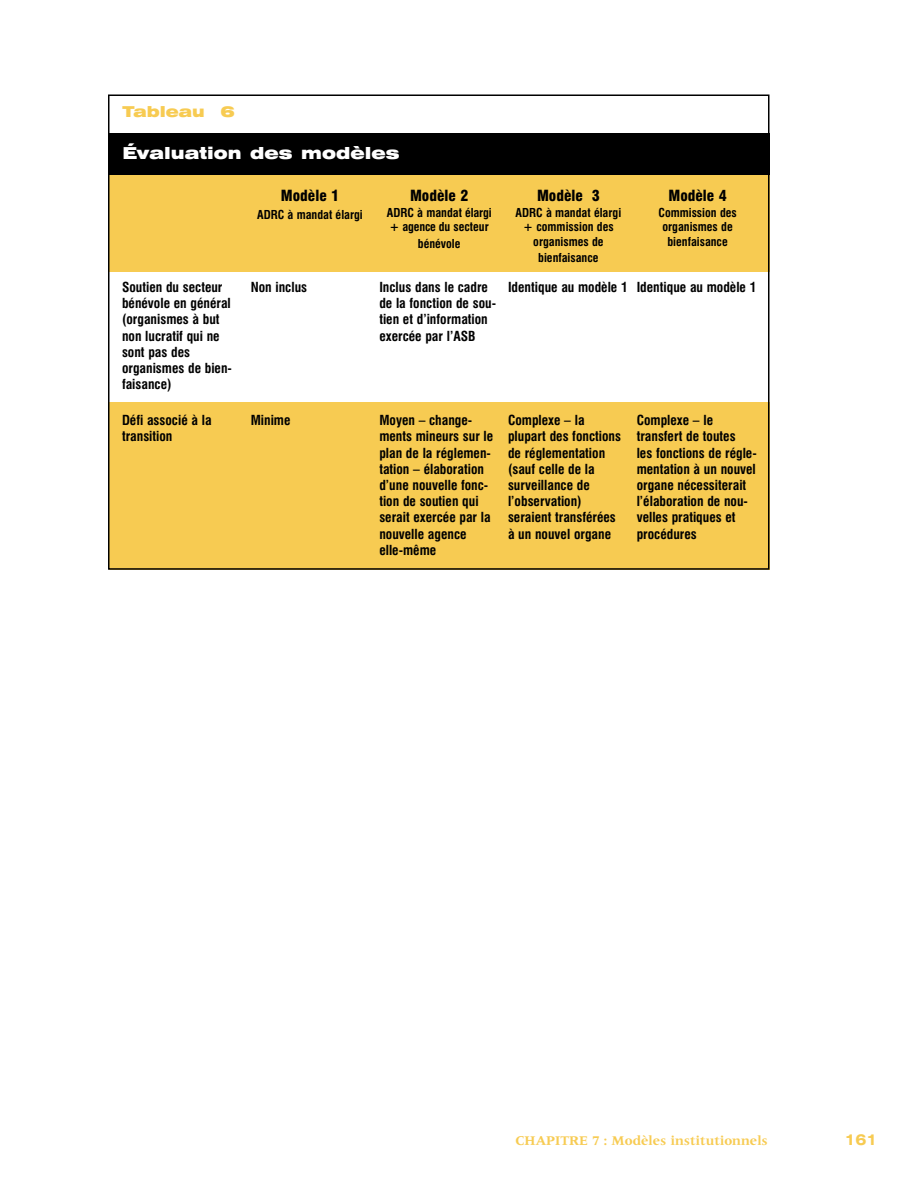
<style>
.page{position:relative;width:918px;height:1188px;background:#fff}
.page>*{position:absolute;margin:0;border:0;box-sizing:border-box;transform-origin:0 0}
.t1{font:900 expanded 16.5px "Swiss 721 BT";color:#fff}
.t2{font:900 condensed 15px "Swiss 721 BT";color:#000}
.t3{font:900 expanded 15px "Swiss 721 BT";color:#f7cb52}
.t4{font:700 expanded 15px "Swiss 721 BT";color:#f7cb52}
.t5{font:700 condensed 13.5px/16.2px "Swiss 721 BT";color:#000}
.t6{font:700 13.5px "Latin 725 BT";color:#f7cb52}
.t7{font:700 condensed 12px/14.4px "Swiss 721 BT";color:#000;text-align:center}
</style>
<div class="page">
<div style="left:109px;top:402px;width:661px;height:167px;background:#f7cb52"></div>
<div style="left:109px;top:133px;width:661px;height:44px;background:#000"></div>
<div style="left:109px;top:176px;width:661px;height:96px;background:#f7cb52"></div>
<div style="left:108px;top:94px;width:662px;height:476px;border:2px solid #000"></div>
<p class="t3" style="left:122px;top:106px;width:114px">Tableau 6</p>
<p class="t1" style="left:122px;top:147px;width:279px">Évaluation des modèles</p>
<p class="t2" style="left:281px;top:190px;width:60px">Modèle 1</p>
<p class="t7" style="left:257px;top:208px;width:107px">ADRC à mandat élargi</p>
<p class="t2" style="left:410px;top:190px;width:60px">Modèle 2</p>
<p class="t7" style="left:387px;top:206px;width:106px;text-align:left">ADRC à mandat élargi + agence du secteur</p>
<p class="t7" style="left:418px;top:237px;width:44px">bénévole</p>
<p class="t2" style="left:537px;top:190px;width:64px">Modèle 3</p>
<p class="t7" style="left:516px;top:206px;width:107px">ADRC à mandat élargi + commission des organismes de</p>
<p class="t7" style="left:538px;top:252px;width:62px">bienfaisance</p>
<p class="t2" style="left:668px;top:190px;width:60px">Modèle 4</p>
<p class="t7" style="left:658px;top:206px;width:80px">Commission des organismes de bienfaisance</p>
<p class="t5" style="left:122px;top:280px;width:112px">Soutien du secteur bénévole en général (organismes à but non lucratif qui ne sont pas des organismes de bien&shy;faisance)</p>
<p class="t5" style="left:251px;top:280px;width:58px">Non inclus</p>
<p class="t5" style="left:379px;top:280px;width:118px">Inclus dans le cadre de la fonction de sou&shy;tien et d’information exercée par l’ASB</p>
<p class="t5" style="left:508px;top:280px;width:250px">Identique au modèle 1 Identique au modèle 1</p>
<p class="t5" style="left:122px;top:413px;width:91px">Défi associé à la transition</p>
<p class="t5" style="left:251px;top:413px;width:41px">Minime</p>
<p class="t5" style="left:379px;top:413px;width:115px">Moyen – change&shy;ments mineurs sur le plan de la réglemen&shy;tation – élaboration d’une nouvelle fonc&shy;tion de soutien qui serait exercée par la nouvelle agence elle-même</p>
<p class="t5" style="left:508px;top:413px;width:115px">Complexe – la plupart des fonctions de réglementation (sauf celle de la surveillance de l’observation) seraient transférées à un nouvel organe</p>
<p class="t5" style="left:637px;top:413px;width:122px">Complexe – le transfert de toutes<br>les fonctions de régle&shy;mentation à un nouvel organe nécessiterait l’élaboration de nou&shy;velles pratiques et procédures</p>
<p class="t6" style="left:515px;top:1135px;width:254px">CHAPITRE 7 : Modèles institutionnels</p>
<p class="t4" style="left:845px;top:1134px;width:34px">161</p>
</div>
